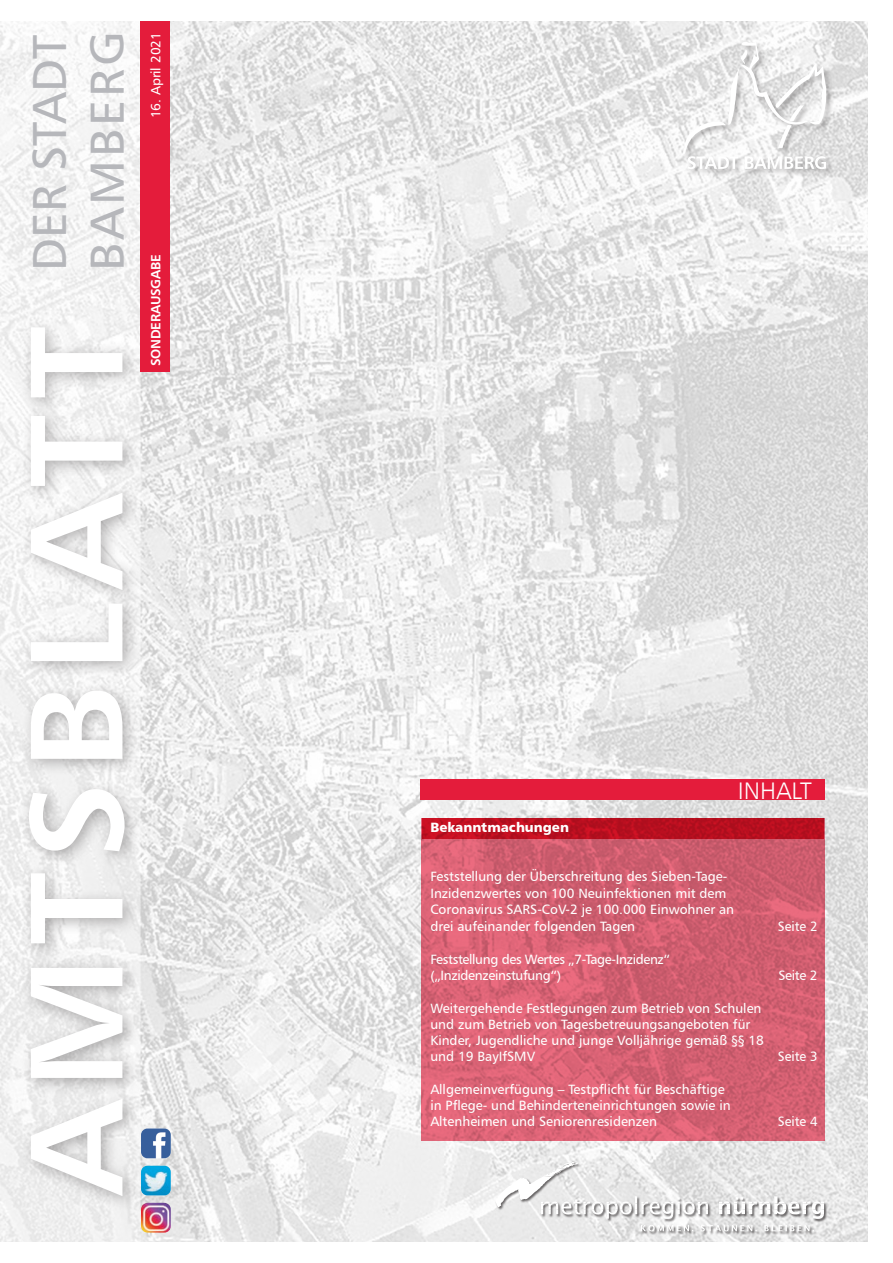
<style>
.page{position:relative;width:893px;height:1263px;background:#fff}
.page>*{position:absolute;margin:0;border:0;box-sizing:border-box;transform-origin:0 0}
.t1{font:132px "Humanist 777 BT Bold B";letter-spacing:.09em;color:#fff;scale:1.05 1}
.t2{font:48px "Humanist 777 BT Roman B";color:#b6b7bb}
.t3{font:48px "Humanist 777 BT Roman B";letter-spacing:.06em;color:#b6b7bb}
._11_Amt_Copy{font:24px "Humanist 777 BT Light B";color:#fff}
._10_Headline_Amt{font:13.5px/16.2px "Humanist 777 BT Roman B";color:#fff}
._11_Amt_Copy-2{font:13.5px/16.5px "Humanist 777 BT Roman B";color:#fff}
._11_Amt_Copy-3{font:13.5px/16.5px "Humanist 777 BT Roman B";letter-spacing:-.025em;color:#fff}
._11_Amt_Copy-4{font:13.5px "Humanist 777 BT Black B";color:#fff}
.t4{font:13.5px "Humanist 777 BT Bold B";letter-spacing:-.02em;color:#fff}
._11_Amt_Copy-5{font:13.5px "Humanist 777 BT Roman B";letter-spacing:-.02em;color:#fff}
</style>
<div class="page">
<img style="left:0;top:21px;width:867px;height:1221px">
<div style="left:140px;top:21px;width:30px;height:351px;background:#e41c3b"></div>
<div style="left:495px;top:1161px;width:332px;height:74px;background:#231f20;opacity:.66"></div>
<svg style="left:641px;top:1225px;width:173px;height:6px"></svg>
<svg style="left:495px;top:1161px;width:329px;height:58px"></svg>
<div style="left:682px;top:40px;width:151px;height:136px;background:#231f20;opacity:.33"></div>
<svg style="left:683px;top:41px;width:143px;height:128px"></svg>
<div style="left:19px;top:317px;width:124px;height:895px;background:#231f20;opacity:.33"></div>
<svg style="left:421px;top:818px;width:404px;height:323px;background:#d35b6d"></svg>
<div style="left:420px;top:780px;width:405px;height:20px;background:#e41c3b"></div>
<img style="left:141px;top:1128px;width:30px;height:30px">
<img style="left:141px;top:1203px;width:30px;height:29px">
<img style="left:141px;top:1166px;width:30px;height:29px">
<p class="t2" style="left:20px;top:271px;width:238px;rotate:-90deg">DER STADT</p>
<p class="t3" style="left:77px;top:271px;width:242px;rotate:-90deg">BAMBERG</p>
<p class="t1" style="left:-7px;top:1195px;width:829px;rotate:-90deg">AMTSBLATT</p>
<p class="_11_Amt_Copy-5" style="left:147px;top:118px;width:87px;rotate:-90deg">16. April 2021</p>
<p class="t4" style="left:147px;top:366px;width:113px;rotate:-90deg">SONDERAUSGABE</p>
<p class="_11_Amt_Copy" style="left:738px;top:776px;width:75px">INHALT</p>
<p class="_11_Amt_Copy-4" style="left:430px;top:818px;width:140px">Bekanntmachungen</p>
<p class="_11_Amt_Copy-2" style="left:430px;top:868px;width:305px">Feststellung der Überschreitung des Sieben-Tage-Inzidenzwertes von 100 Neuinfektionen mit dem Coronavirus SARS-CoV-2 je 100.000 Einwohner an drei aufeinander folgenden Tagen</p>
<p class="_11_Amt_Copy-3" style="left:430px;top:950px;width:241px">Feststellung des Wertes „7-Tage-Inzidenz“ („Inzidenzeinstufung“)</p>
<p class="_10_Headline_Amt" style="left:430px;top:1000px;width:333px">Weitergehende Festlegungen zum Betrieb von Schulen und zum Betrieb von Tagesbetreuungsangeboten für</p>
<p class="_10_Headline_Amt" style="left:430px;top:1032px;width:335px">Kinder, Jugendliche und junge Volljährige gemäß §§ 18 und 19 BayIfSMV</p>
<p class="_10_Headline_Amt" style="left:430px;top:1081px;width:302px">Allgemeinverfügung – Testpflicht für Beschäftige in Pflege- und Behinderteneinrichtungen sowie in<br>Altenheimen und Seniorenresidenzen</p>
<p class="_11_Amt_Copy-2" style="left:778px;top:917px;width:41px">Seite 2</p>
<p class="_11_Amt_Copy-2" style="left:778px;top:967px;width:41px">Seite 2</p>
<p class="_10_Headline_Amt" style="left:778px;top:1048px;width:41px">Seite 3</p>
<p class="_10_Headline_Amt" style="left:778px;top:1113px;width:41px">Seite 4</p>
</div>
